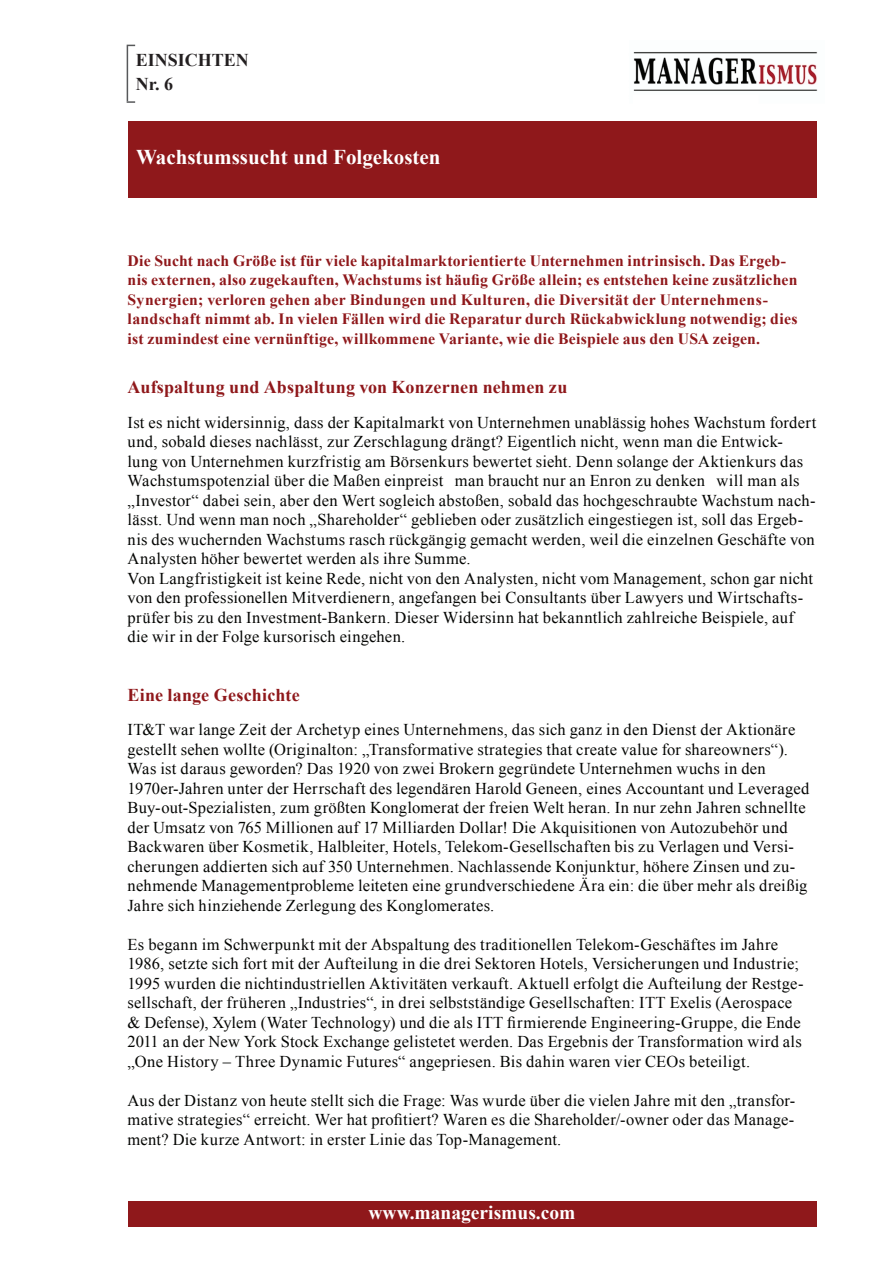
<style>
.page{position:relative;width:893px;height:1263px;background:#fff}
.page>*{position:absolute;margin:0;border:0;box-sizing:border-box;transform-origin:0 0}
.t1{font:700 21px "Times New Roman";color:#fff}
.t2{font:700 19.5px "Times New Roman";color:#fff}
.t3{font:700 18px "Times New Roman";letter-spacing:.01em;color:#8f181b}
.t4{font:700 18px/24px "Times New Roman";color:#231f20}
.t5{font:16.5px/19.5px "Times New Roman";letter-spacing:.015em;color:#040503}
.t6{font:700 15.75px/19.5px "Times New Roman";letter-spacing:.015em;color:#8f181b}
</style>
<div class="page">
<div style="left:128px;top:121px;width:688px;height:77px;background:#8f181b"></div>
<div style="left:128px;top:1201px;width:688px;height:25px;background:#8f181b"></div>
<hr style="left:127px;top:46px;width:1px;height:55px;background:#57585a">
<svg style="left:127px;top:101px;width:8px;height:2px"></svg>
<img style="left:633px;top:52px;width:185px;height:39px">
<p class="t4" style="left:136px;top:48px;width:115px">EINSICHTEN<br>Nr. 6</p>
<p class="t1" style="left:136px;top:142px;width:306px">Wachstumssucht und Folgekosten</p>
<p class="t6" style="left:128px;top:250px;width:671px">Die Sucht nach Größe ist für viele kapitalmarktorientierte Unternehmen intrinsisch. Das Ergeb&shy;nis externen, also zugekauften, Wachstums ist häufig Größe allein; es entstehen keine zusätzlichen Synergien; verloren gehen aber Bindungen und Kulturen, die Diversität der Unternehmens&shy;landschaft nimmt ab. In vielen Fällen wird die Reparatur durch Rückabwicklung notwendig; dies ist zumindest eine vernünftige, willkommene Variante, wie die Beispiele aus den USA zeigen.</p>
<p class="t3" style="left:128px;top:375px;width:441px">Aufspaltung und Abspaltung von Konzernen nehmen zu</p>
<p class="t5" style="left:128px;top:412px;width:690px">Ist es nicht widersinnig, dass der Kapitalmarkt von Unternehmen unablässig hohes Wachstum fordert und, sobald dieses nachlässt, zur Zerschlagung drängt? Eigentlich nicht, wenn man die Entwick&shy;lung von Unternehmen kurzfristig am Börsenkurs bewertet sieht. Denn solange der Aktienkurs das Wachstumspotenzial über die Maßen einpreist man braucht nur an Enron zu denken will man als „Investor“ dabei sein, aber den Wert sogleich abstoßen, sobald das hochgeschraubte Wachstum nach&shy;lässt. Und wenn man noch „Shareholder“ geblieben oder zusätzlich eingestiegen ist, soll das Ergeb&shy;nis des wuchernden Wachstums rasch rückgängig gemacht werden, weil die einzelnen Geschäfte von Analysten höher bewertet werden als ihre Summe.<br>Von Langfristigkeit ist keine Rede, nicht von den Analysten, nicht vom Management, schon gar nicht von den professionellen Mitverdienern, angefangen bei Consultants über Lawyers und Wirtschafts&shy;prüfer bis zu den Investment-Bankern. Dieser Widersinn hat bekanntlich zahlreiche Beispiele, auf die wir in der Folge kursorisch eingehen.</p>
<p class="t3" style="left:128px;top:682px;width:174px">Eine lange Geschichte</p>
<p class="t5" style="left:128px;top:720px;width:683px">IT&amp;T war lange Zeit der Archetyp eines Unternehmens, das sich ganz in den Dienst der Aktionäre gestellt sehen wollte (Originalton: „Transformative strategies that create value for shareowners“).<br>Was ist daraus geworden? Das 1920 von zwei Brokern gegründete Unternehmen wuchs in den 1970er-Jahren unter der Herrschaft des legendären Harold Geneen, eines Accountant und Leveraged Buy-out-Spezialisten, zum größten Konglomerat der freien Welt heran. In nur zehn Jahren schnellte der Umsatz von 765 Millionen auf 17 Milliarden Dollar! Die Akquisitionen von Autozubehör und Backwaren über Kosmetik, Halbleiter, Hotels, Telekom-Gesellschaften bis zu Verlagen und Versi&shy;cherungen addierten sich auf 350 Unternehmen. Nachlassende Konjunktur, höhere Zinsen und zu&shy;nehmende Managementprobleme leiteten eine grundverschiedene Ära ein: die über mehr als dreißig Jahre sich hinziehende Zerlegung des Konglomerates.</p>
<p class="t5" style="left:128px;top:934px;width:677px">Es begann im Schwerpunkt mit der Abspaltung des traditionellen Telekom-Geschäftes im Jahre 1986, setzte sich fort mit der Aufteilung in die drei Sektoren Hotels, Versicherungen und Industrie; 1995 wurden die nichtindustriellen Aktivitäten verkauft. Aktuell erfolgt die Aufteilung der Restge&shy;sellschaft, der früheren „Industries“, in drei selbstständige Gesellschaften: ITT Exelis (Aerospace &amp; Defense), Xylem (Water Technology) und die als ITT firmierende Engineering-Gruppe, die Ende 2011 an der New York Stock Exchange gelistetet werden. Das Ergebnis der Transformation wird als „One History – Three Dynamic Futures“ angepriesen. Bis dahin waren vier CEOs beteiligt.</p>
<p class="t5" style="left:128px;top:1090px;width:669px;text-align:justify">Aus der Distanz von heute stellt sich die Frage: Was wurde über die vielen Jahre mit den „transfor&shy;mative strategies“ erreicht. Wer hat profitiert? Waren es die Shareholder/-owner oder das Manage&shy;ment? Die kurze Antwort: in erster Linie das Top-Management.</p>
<p class="t2" style="left:369px;top:1199px;width:208px">www.managerismus.com</p>
</div>
